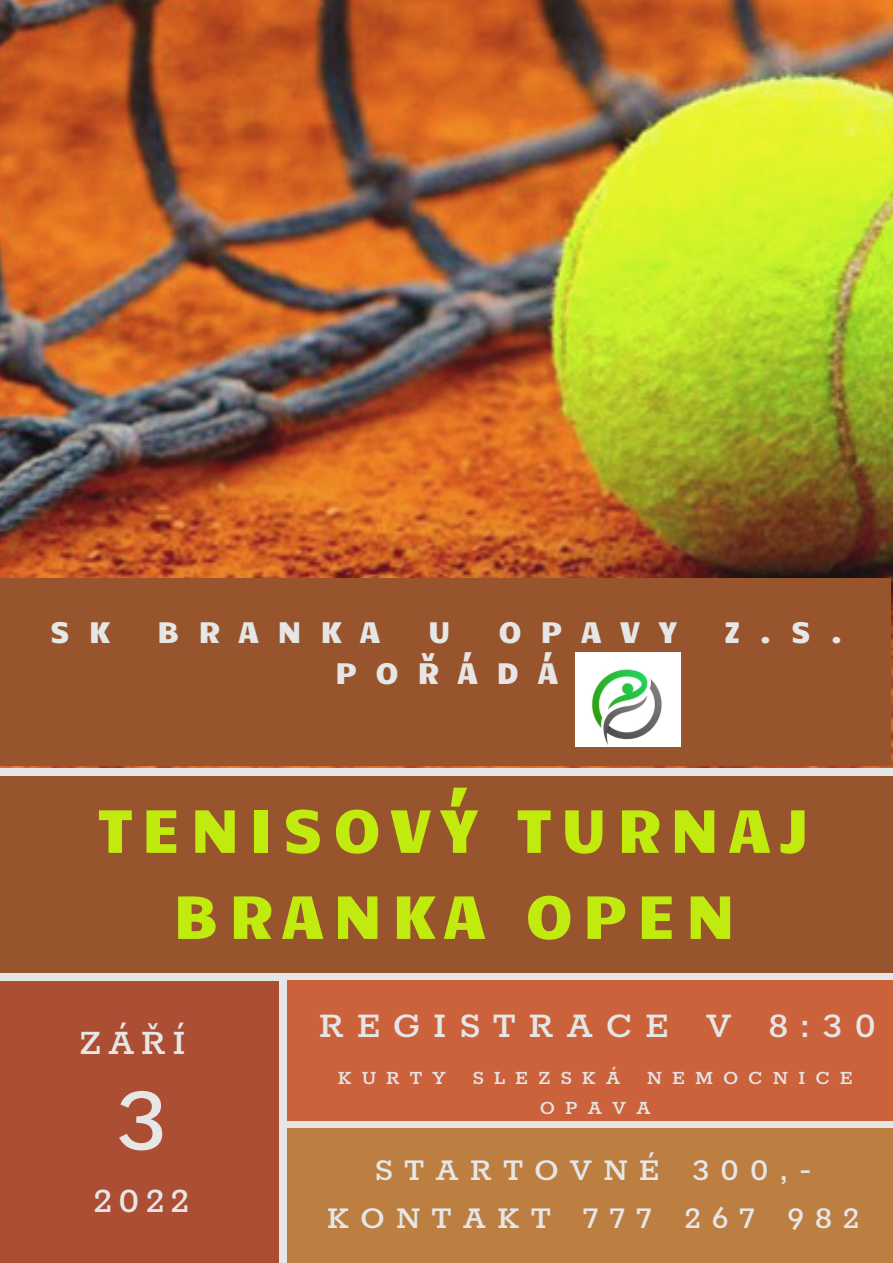
<style>
.page{position:relative;width:893px;height:1263px;background:#e6e6e6}
.page>*{position:absolute;margin:0;border:0;box-sizing:border-box;transform-origin:0 0}
.t1{font:500 101.4px "Rokkitt";color:#e6e6e6}
.t2{font:61.5px/86.1px "Candal";letter-spacing:.15em;color:#c1eb0e;text-align:center}
.t3{font:500 39.67px "Rokkitt";letter-spacing:.31em;color:#e6e6e6}
.t4{font:500 39.45px "Rokkitt";letter-spacing:.15em;color:#e6e6e6}
.t5{font:500 34.8px/48.3px "Rokkitt";letter-spacing:.31em;color:#e6e6e6;text-align:center}
.t6{font:30px "Candal";letter-spacing:.62em;color:#e6e6e6}
.t7{font:500 21.45px/29.8px "Rokkitt";letter-spacing:.46em;color:#e6e6e6;text-align:center}
</style>
<div class="page">
<img style="left:0;top:0;width:893px;height:767px">
<div style="left:0;top:981px;width:278px;height:282px;background:#ab4e34"></div>
<div style="left:0;top:776px;width:893px;height:196px;background:#98542c"></div>
<div style="left:287px;top:980px;width:606px;height:140px;background:#cc623c"></div>
<div style="left:287px;top:1128px;width:606px;height:135px;background:#bc7f41"></div>
<div style="left:0;top:578px;width:890px;height:187px;background:#98542c"></div>
<img style="left:576px;top:653px;width:104px;height:93px">
<p class="t6" style="left:50px;top:610px;width:61px">S K</p>
<p class="t6" style="left:157px;top:610px;width:224px">BRANKA</p>
<p class="t6" style="left:428px;top:610px;width:25px">U</p>
<p class="t6" style="left:498px;top:610px;width:180px">OPAVY</p>
<p class="t6" style="left:724px;top:610px;width:120px">Z.S.</p>
<p class="t6" style="left:335px;top:652px;width:225px">POŘÁDÁ</p>
<h2 class="t2" style="left:99px;top:783px;width:712px">TENISOVÝ TURNAJ<br>BRANKA OPEN</h2>
<p class="t4" style="left:79px;top:1021px;width:108px">ZÁŘÍ</p>
<h1 class="t1" style="left:116px;top:1066px;width:52px">3</h1>
<p class="t4" style="left:94px;top:1179px;width:97px">2022</p>
<p class="t3" style="left:319px;top:1005px;width:559px">REGISTRACE V 8:30</p>
<p class="t7" style="left:338px;top:1063px;width:516px">KURTY SLEZSKÁ NEMOCNICE<br>OPAVA</p>
<p class="t5" style="left:327px;top:1147px;width:534px">STARTOVNÉ 300,-<br>KONTAKT 777 267 982</p>
</div>
